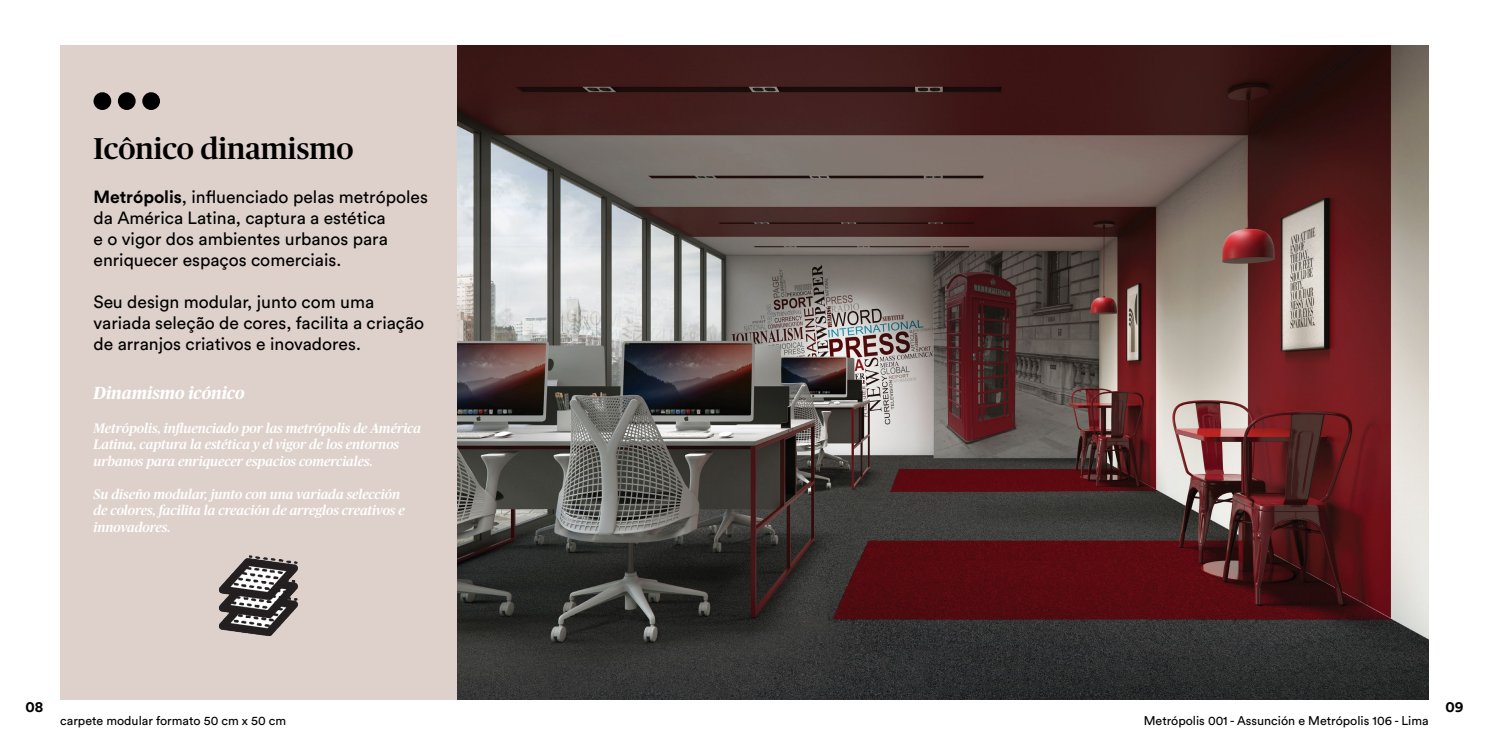
<style>
.page{position:relative;width:1489px;height:745px;background:#fff}
.page>*{position:absolute;margin:0;border:0;box-sizing:border-box;transform-origin:0 0}
.t1{font:500 30px "Publico Headline";color:#000}
.t2{font:17.5px/21px "Circular Std";color:#000}
.t3{font:italic 700 17.5px "Publico Headline";color:#fff}
.t4{font:700 15px "Circular Std";color:#000}
.t5{font:italic 500 13.75px/16.5px "Publico Headline";color:#fff}
.t6{font:12.5px "Circular Std";color:#000}
.s1{font-weight:700}
</style>
<div class="page">
<div style="left:60px;top:45px;width:397px;height:654px;background:#ded1cb"></div>
<img style="left:457px;top:45px;width:971px;height:654px">
<div style="left:93px;top:92px;width:18px;height:18px;background:#000;border-radius:50%"></div>
<div style="left:118px;top:92px;width:18px;height:18px;background:#000;border-radius:50%"></div>
<div style="left:142px;top:92px;width:18px;height:18px;background:#000;border-radius:50%"></div>
<img style="left:219px;top:555px;width:79px;height:81px">
<h1 class="t1" style="left:93px;top:127px;width:261px">Icônico dinamismo</h1>
<p class="t2" style="left:93px;top:186px;width:336px"><span class="s1">Metrópolis</span>, influenciado pelas metrópoles da América Latina, captura a estética<br>e o vigor dos ambientes urbanos para enriquecer espaços comerciais.</p>
<p class="t2" style="left:93px;top:291px;width:332px">Seu design modular, junto com uma variada seleção de cores, facilita a criação de arranjos criativos e inovadores.</p>
<p class="t3" style="left:93px;top:380px;width:153px">Dinamismo icónico</p>
<p class="t5" style="left:93px;top:418px;width:329px">Metrópolis, influenciado por las metrópolis de América<br>Latina, captura la estética y el vigor de los entornos urbanos para enriquecer espacios comerciales.</p>
<p class="t5" style="left:93px;top:484px;width:313px">Su diseño modular, junto con una variada selección de colores, facilita la creación de arreglos creativos e innovadores.</p>
<p class="t4" style="left:25px;top:696px;width:19px">08</p>
<p class="t4" style="left:1445px;top:696px;width:20px">09</p>
<p class="t6" style="left:60px;top:712px;width:227px">carpete modular formato 50 cm x 50 cm</p>
<p class="t6" style="left:1143px;top:712px;width:286px">Metrópolis 001 - Assunción e Metrópolis 106 - Lima</p>
</div>
